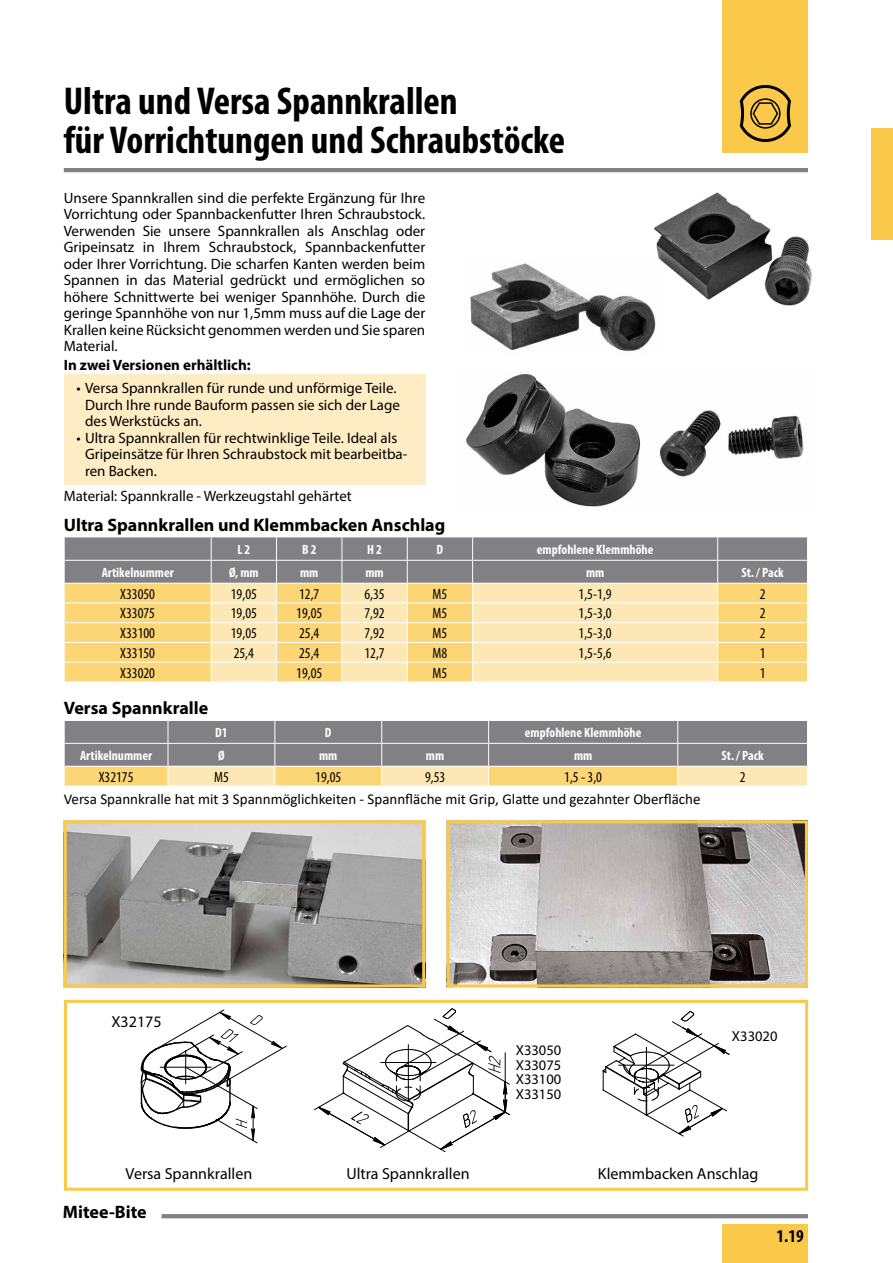
<style>
.page{position:relative;width:893px;height:1263px;background:#fff}
.page>*{position:absolute;margin:0;border:0;box-sizing:border-box;transform-origin:0 0}
.t1{font:700 condensed 39px/39px "Myriad Pro";color:#000}
.t2{font:700 18px "Myriad Pro";color:#000}
.t3{font:700 condensed 18px "Myriad Pro";color:#000}
.t4{font:16.05px "Myriad Pro";color:#000}
.t5{font:15px/16.5px "Myriad Pro";color:#000}
.t6{font:condensed 15px "Myriad Pro";color:#000}
.t7{font:15px "Calibri";color:#000}
.t8{font:700 15px "Myriad Pro";color:#000}
.t9{font:14.55px/14.5px "Myriad Pro";color:#000;text-align:justify}
.t10{font:700 condensed 13.5px "Myriad Pro";color:#fff}
</style>
<div class="page">
<hr style="left:64px;top:168px;width:744px;height:4px;background:#818084">
<hr style="left:162px;top:1214px;width:646px;height:4px;background:#818084">
<div style="left:723px;top:1225px;width:85px;height:38px;background:#fbc949"></div>
<div style="left:723px;top:0;width:85px;height:153px;background:#fbc949"></div>
<div style="left:872px;top:128px;width:21px;height:111px;background:#fbc949"></div>
<img style="left:470px;top:263px;width:186px;height:89px">
<img style="left:466px;top:374px;width:338px;height:133px">
<div style="left:64px;top:374px;width:361px;height:110px;background:#feecc4"></div>
<svg style="left:739px;top:85px;width:53px;height:57px"></svg>
<img style="left:450px;top:824px;width:354px;height:159px">
<div style="left:446px;top:820px;width:362px;height:167px;border:3px solid #fbc949"></div>
<img style="left:68px;top:824px;width:353px;height:159px">
<div style="left:64px;top:820px;width:361px;height:167px;border:3px solid #fbc949"></div>
<svg style="left:64px;top:537px;width:744px;height:144px;background:#d6c395"></svg>
<svg style="left:602px;top:1011px;width:128px;height:126px"></svg>
<svg style="left:314px;top:1008px;width:196px;height:144px"></svg>
<svg style="left:140px;top:1009px;width:147px;height:134px"></svg>
<div style="left:64px;top:1000px;width:744px;height:191px;border:3px solid #fbc949"></div>
<svg style="left:64px;top:720px;width:744px;height:66px;background:#aaa18e"></svg>
<hr style="left:65px;top:766px;width:103px;height:1px;background:#fff">
<hr style="left:168px;top:766px;width:107px;height:1px;background:#fff">
<hr style="left:275px;top:766px;width:107px;height:1px;background:#fff">
<hr style="left:382px;top:766px;width:107px;height:1px;background:#fff">
<hr style="left:489px;top:766px;width:189px;height:1px;background:#fff">
<hr style="left:678px;top:766px;width:129px;height:1px;background:#fff">
<img style="left:646px;top:192px;width:166px;height:123px">
<h1 class="t1" style="left:64px;top:81px;width:503px">Ultra und Versa Spannkrallen<br>für Vorrichtungen und Schraubstöcke</h1>
<p class="t5" style="left:64px;top:189px;width:363px;text-align:justify">Unsere Spannkrallen sind die perfekte Ergänzung für Ihre Vorrichtung oder Spannbackenfutter Ihren Schraubstock.<br>Verwenden Sie unsere Spannkrallen als Anschlag oder Gripeinsatz in Ihrem Schraubstock, Spannbackenfutter oder Ihrer Vorrichtung. Die scharfen Kanten werden beim Spannen in das Material gedrückt und ermöglichen so höhere Schnittwerte bei weniger Spannhöhe. Durch die geringe Spannhöhe von nur 1,5mm muss auf die Lage der Krallen keine Rücksicht genommen werden und Sie sparen Material.</p>
<p class="t8" style="left:64px;top:355px;width:188px">In zwei Versionen erhältlich:</p>
<p class="t5" style="left:85px;top:380px;width:316px;text-indent:-9px">• Versa Spannkrallen für runde und unförmige Teile.<br>Durch Ihre runde Bauform passen sie sich der Lage des Werkstücks an.</p>
<p class="t5" style="left:85px;top:429px;width:324px;text-indent:-9px">• Ultra Spannkrallen für rechtwinklige Teile. Ideal als<br>Gripeinsätze für Ihren Schraubstock mit bearbeitba&shy;ren Backen.</p>
<p class="t5" style="left:64px;top:488px;width:289px">Material: Spannkralle - Werkzeugstahl gehärtet</p>
<p class="t2" style="left:64px;top:513px;width:383px">Ultra Spannkrallen und Klemmbacken Anschlag</p>
<p class="t10" style="left:237px;top:541px;width:15px">L 2</p>
<p class="t10" style="left:302px;top:541px;width:16px">B 2</p>
<p class="t10" style="left:367px;top:541px;width:16px">H 2</p>
<p class="t10" style="left:437px;top:541px;width:8px">D</p>
<p class="t10" style="left:537px;top:541px;width:118px">empfohlene Klemmhöhe</p>
<p class="t10" style="left:102px;top:564px;width:73px">Artikelnummer</p>
<p class="t10" style="left:229px;top:564px;width:31px">Ø, mm</p>
<p class="t10" style="left:300px;top:564px;width:20px">mm</p>
<p class="t10" style="left:365px;top:564px;width:20px">mm</p>
<p class="t10" style="left:586px;top:564px;width:20px">mm</p>
<p class="t10" style="left:741px;top:564px;width:44px">St. / Pack</p>
<p class="t6" style="left:120px;top:585px;width:36px">X33050</p>
<p class="t6" style="left:231px;top:585px;width:28px">19,05</p>
<p class="t6" style="left:299px;top:585px;width:22px">12,7</p>
<p class="t6" style="left:364px;top:585px;width:22px">6,35</p>
<p class="t6" style="left:433px;top:585px;width:16px">M5</p>
<p class="t6" style="left:579px;top:585px;width:35px">1,5-1,9</p>
<p class="t6" style="left:760px;top:585px;width:7px">2</p>
<p class="t6" style="left:120px;top:604px;width:36px">X33075</p>
<p class="t6" style="left:231px;top:604px;width:28px">19,05</p>
<p class="t6" style="left:296px;top:604px;width:28px">19,05</p>
<p class="t6" style="left:364px;top:604px;width:22px">7,92</p>
<p class="t6" style="left:433px;top:604px;width:16px">M5</p>
<p class="t6" style="left:579px;top:604px;width:35px">1,5-3,0</p>
<p class="t6" style="left:760px;top:604px;width:7px">2</p>
<p class="t6" style="left:120px;top:624px;width:36px">X33100</p>
<p class="t6" style="left:231px;top:624px;width:28px">19,05</p>
<p class="t6" style="left:299px;top:624px;width:22px">25,4</p>
<p class="t6" style="left:364px;top:624px;width:22px">7,92</p>
<p class="t6" style="left:433px;top:624px;width:16px">M5</p>
<p class="t6" style="left:579px;top:624px;width:35px">1,5-3,0</p>
<p class="t6" style="left:760px;top:624px;width:7px">2</p>
<p class="t6" style="left:120px;top:644px;width:36px">X33150</p>
<p class="t6" style="left:234px;top:644px;width:22px">25,4</p>
<p class="t6" style="left:299px;top:644px;width:22px">25,4</p>
<p class="t6" style="left:364px;top:644px;width:22px">12,7</p>
<p class="t6" style="left:433px;top:644px;width:16px">M8</p>
<p class="t6" style="left:579px;top:644px;width:35px">1,5-5,6</p>
<p class="t6" style="left:760px;top:644px;width:7px">1</p>
<p class="t6" style="left:120px;top:664px;width:36px">X33020</p>
<p class="t6" style="left:296px;top:664px;width:28px">19,05</p>
<p class="t6" style="left:433px;top:664px;width:16px">M5</p>
<p class="t6" style="left:760px;top:664px;width:7px">1</p>
<p class="t2" style="left:64px;top:696px;width:146px">Versa Spannkralle</p>
<p class="t10" style="left:215px;top:724px;width:14px">D1</p>
<p class="t10" style="left:325px;top:724px;width:8px">D</p>
<p class="t10" style="left:525px;top:724px;width:118px">empfohlene Klemmhöhe</p>
<p class="t10" style="left:80px;top:747px;width:73px">Artikelnummer</p>
<p class="t10" style="left:218px;top:747px;width:8px">Ø</p>
<p class="t10" style="left:319px;top:747px;width:20px">mm</p>
<p class="t10" style="left:426px;top:747px;width:20px">mm</p>
<p class="t10" style="left:574px;top:747px;width:20px">mm</p>
<p class="t10" style="left:721px;top:747px;width:44px">St. / Pack</p>
<p class="t6" style="left:99px;top:768px;width:36px">X32175</p>
<p class="t6" style="left:214px;top:768px;width:16px">M5</p>
<p class="t6" style="left:315px;top:768px;width:28px">19,05</p>
<p class="t6" style="left:425px;top:768px;width:22px">9,53</p>
<p class="t6" style="left:564px;top:768px;width:39px">1,5 - 3,0</p>
<p class="t6" style="left:740px;top:768px;width:7px">2</p>
<p class="t7" style="left:64px;top:789px;width:638px">Versa Spannkralle hat mit 3 Spannmöglichkeiten - Spannfläche mit Grip, Glatte und gezahnter Oberfläche</p>
<p class="t4" style="left:111px;top:1011px;width:52px">X32175</p>
<p class="t9" style="left:516px;top:1043px;width:47px">X33050<br>X33075<br>X33100<br>X33150</p>
<p class="t9" style="left:732px;top:1028px;width:47px">X33020</p>
<p class="t4" style="left:126px;top:1164px;width:128px">Versa Spannkrallen</p>
<p class="t4" style="left:346px;top:1164px;width:125px">Ultra Spannkrallen</p>
<p class="t4" style="left:598px;top:1164px;width:162px">Klemmbacken Anschlag</p>
<p class="t2" style="left:63px;top:1200px;width:85px">Mitee-Bite</p>
<p class="t3" style="left:776px;top:1224px;width:29px">1.19</p>
</div>
